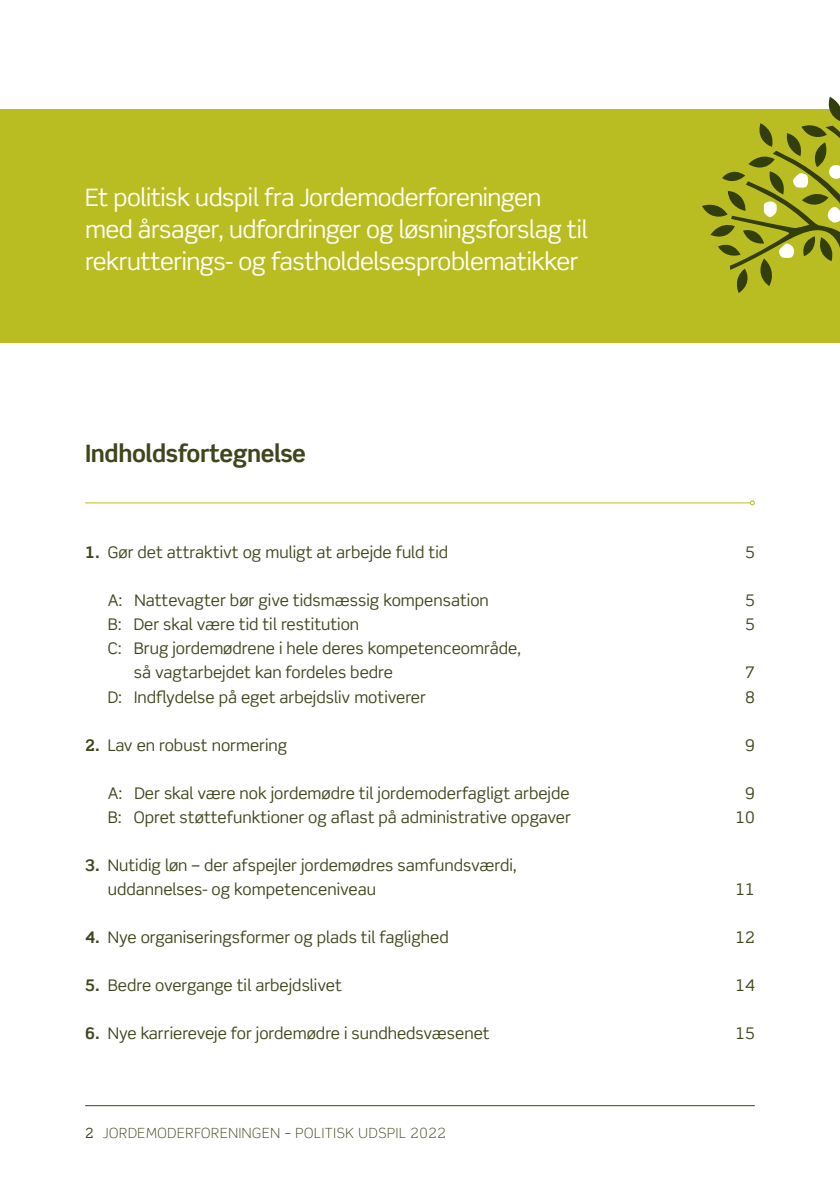
<style>
.page{position:relative;width:840px;height:1191px;background:#fff}
.page>*{position:absolute;margin:0;border:0;box-sizing:border-box;transform-origin:0 0}
.t1{font:24px/32px "Scene Std";letter-spacing:-.02em;color:#fff}
.t2{font:700 24px "Scene Std";letter-spacing:-.02em;color:#40451c}
.t3{font:16px/24px "Scene Std";color:#40451c}
.t4{font:300 14px "Scene Std";letter-spacing:.05em;color:#40451c}
.s1{font-weight:700}
.s2{font-weight:400}
</style>
<div class="page">
<hr style="left:85px;top:1105px;width:669px;height:1px;background:#40451c">
<div style="left:0;top:109px;width:839px;height:233px;background:#babd21"></div>
<hr style="left:85px;top:502px;width:665px;height:1px;background:#babd21">
<svg style="left:749px;top:500px;width:5px;height:5px"></svg>
<svg style="left:702px;top:97px;width:137px;height:196px"></svg>
<h1 class="t1" style="left:85px;top:181px;width:504px">Et politisk udspil fra Jordemoderforeningen med årsager, udfordringer og løsningsforslag til rekrutterings- og fastholdelsesproblematikker</h1>
<h1 class="t2" style="left:85px;top:439px;width:222px">Indholdsfortegnelse</h1>
<p class="t3" style="left:85px;top:540px;width:364px"><span class="s1">1.</span> Gør det attraktivt og muligt at arbejde fuld tid</p>
<p class="t3" style="left:744px;top:540px;width:11px">5</p>
<p class="t3" style="left:108px;top:588px;width:382px">A: Nattevagter bør give tidsmæssig kompensation</p>
<p class="t3" style="left:744px;top:588px;width:11px">5</p>
<p class="t3" style="left:108px;top:612px;width:253px">B: Der skal være tid til restitution</p>
<p class="t3" style="left:744px;top:612px;width:11px">5</p>
<p class="t3" style="left:134px;top:636px;width:388px;text-indent:-26px">C: Brug jordemødrene i hele deres kompetenceområde, så vagtarbejdet kan fordeles bedre</p>
<p class="t3" style="left:744px;top:660px;width:11px">7</p>
<p class="t3" style="left:108px;top:684px;width:319px">D: Indflydelse på eget arbejdsliv motiverer</p>
<p class="t3" style="left:744px;top:684px;width:11px">8</p>
<p class="t3" style="left:85px;top:732px;width:204px"><span class="s1">2.</span> Lav en robust normering</p>
<p class="t3" style="left:744px;top:732px;width:11px">9</p>
<p class="t3" style="left:108px;top:780px;width:463px">A: Der skal være nok jordemødre til jordemoderfagligt arbejde</p>
<p class="t3" style="left:744px;top:780px;width:11px">9</p>
<p class="t3" style="left:108px;top:804px;width:464px">B: Opret støttefunktioner og aflast på administrative opgaver</p>
<p class="t3" style="left:735px;top:804px;width:21px">10</p>
<p class="t3" style="left:108px;top:852px;width:410px;text-indent:-23px"><span class="s1">3.</span> Nutidig løn – der afspejler jordemødres samfundsværdi, uddannelses- og kompetenceniveau</p>
<p class="t3" style="left:735px;top:876px;width:21px">11</p>
<p class="t3" style="left:85px;top:924px;width:365px"><span class="s1">4.</span> Nye organiseringsformer og plads til faglighed</p>
<p class="t3" style="left:735px;top:924px;width:21px">12</p>
<p class="t3" style="left:85px;top:972px;width:258px"><span class="s1">5.</span> Bedre overgange til arbejdslivet</p>
<p class="t3" style="left:735px;top:972px;width:21px">14</p>
<p class="t3" style="left:85px;top:1020px;width:406px"><span class="s1">6.</span> Nye karriereveje for jordemødre i sundhedsvæsenet</p>
<p class="t3" style="left:735px;top:1020px;width:21px">15</p>
<p class="t4" style="left:85px;top:1125px;width:362px"><span class="s2">2</span> JORDEMODERFORENINGEN – POLITISK UDSPIL 2022</p>
</div>
